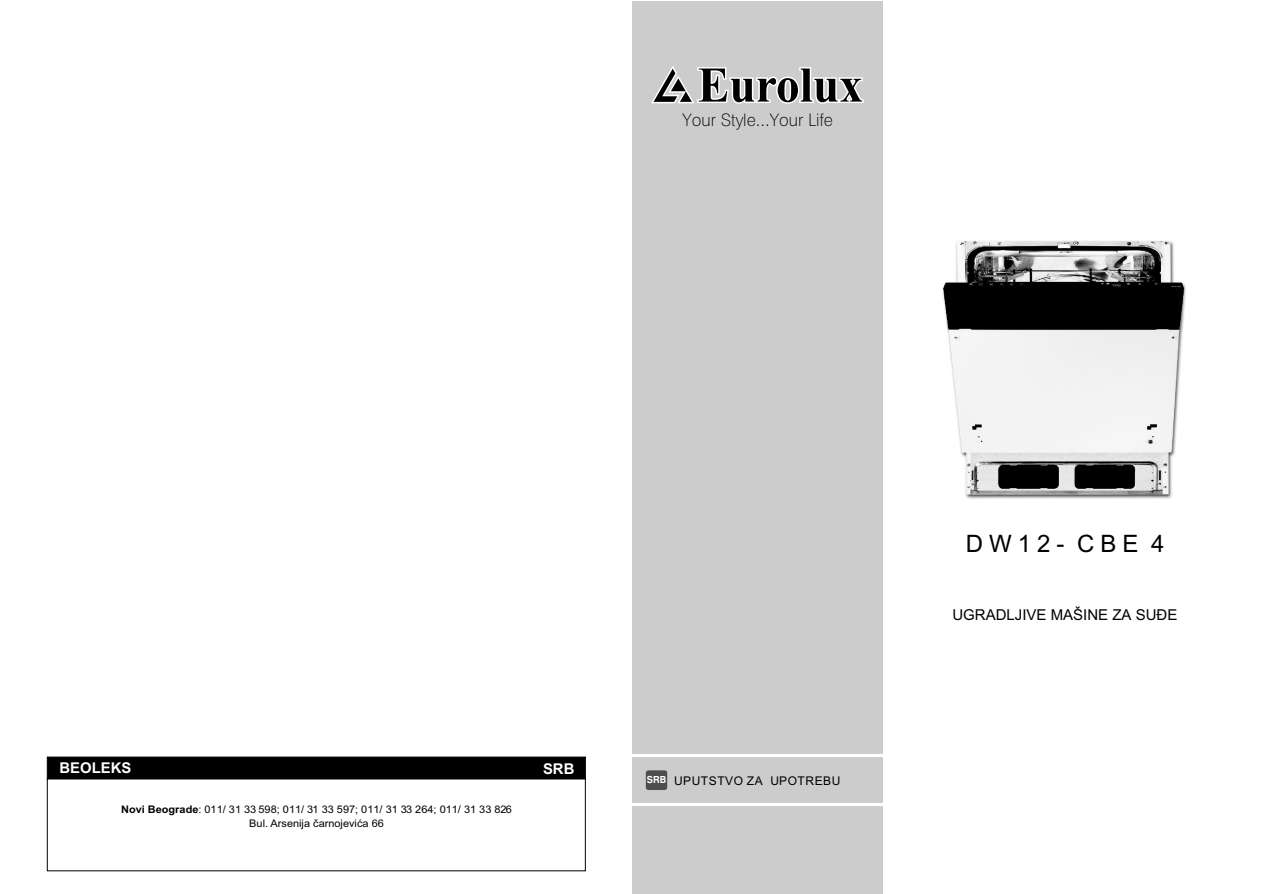
<style>
.page{position:relative;width:1263px;height:894px;background:#fff}
.page>*{position:absolute;margin:0;border:0;box-sizing:border-box;transform-origin:0 0}
.t1{font:24px "Arial";letter-spacing:.25em;color:#000}
.t2{font:200 17.25px "Hebar";color:#000}
.t3{font:15px "Arial";color:#000}
.t4{font:700 14.85px "Arial";color:#fff}
.t5{font:12px "Arial CYR";letter-spacing:.045em;color:#000}
.t6{font:10.5px "Arial CYR";color:#000;scale:1.04 1}
.t7{font:10.5px "Arial CE";color:#000;scale:1.04 1}
.s1{font-weight:700}
.s2{font-family:"Hebar";font-weight:700;font-size:9.75px;color:#fff}
</style>
<div class="page">
<div style="left:632px;top:1px;width:250px;height:893px;background:#ccc"></div>
<div style="left:646px;top:770px;width:21px;height:20px;background:#4d4d4d;border-radius:3px"></div>
<hr style="left:632px;top:754px;width:303px;height:3px;background:#fff">
<hr style="left:632px;top:803px;width:303px;height:2px;background:#fff">
<svg style="left:651px;top:66px;width:213px;height:38px"></svg>
<div style="left:47px;top:757px;width:539px;height:22px;background:#000"></div>
<img style="left:943px;top:241px;width:243px;height:258px">
<h2 class="t2" style="left:682px;top:112px;width:152px">Your Style...Your Life</h2>
<h3 class="t4" style="left:60px;top:763px;width:73px">BEOLEKS</h3>
<p class="t6" style="left:121px;top:805px;width:377px"><span class="s1">Novi Beograde</span>: 011/ 31 33 598; 011/ 31 33 597; 011/ 31 33 264; 011/ 31 33 826</p>
<p class="t7" style="left:249px;top:819px;width:131px">Bul. Arsenija èarnojeviæa 66</p>
<h3 class="t4" style="left:543px;top:763px;width:33px">SRB</h3>
<p class="t5" style="left:647px;top:776px;width:195px"><span class="s2">SRB</span> UPUTSTVO ZA UPOTREBU</p>
<h1 class="t1" style="left:966px;top:534px;width:200px">DW12- CBE 4</h1>
<h3 class="t3" style="left:952px;top:609px;width:227px">UGRADLJIVE MAŠINE ZA SUÐE</h3>
</div>
